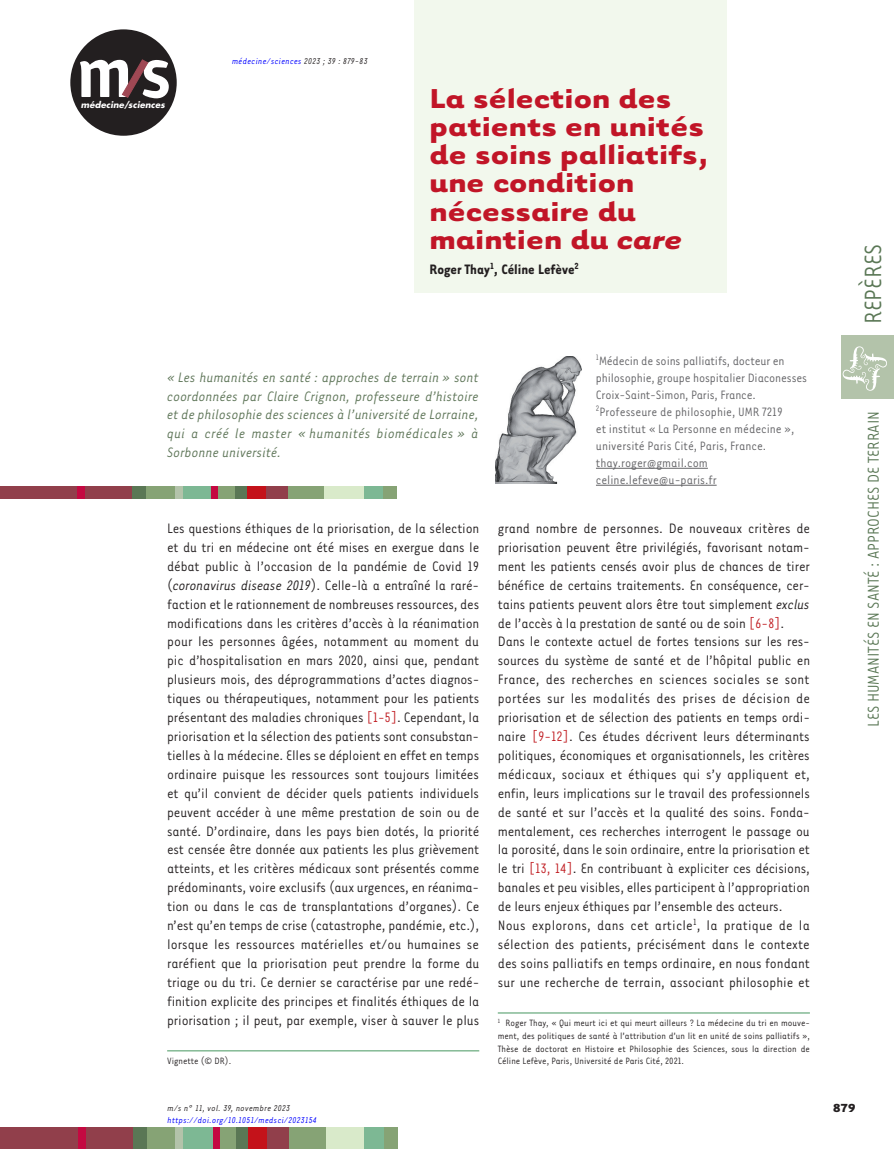
<style>
.page{position:relative;width:894px;height:1149px;background:#fff}
.page>*{position:absolute;margin:0;border:0;box-sizing:border-box;transform-origin:0 0}
.t1{font:700 31.5px/28.2px "Tarzana Wide OT";color:#c11527}
.t2{font:27px "Tarzana Nar OT";color:#5a7755}
.t3{font:18px "Tarzana Nar OT";color:#5a7755}
.t4{font:15.75px/18.9px "Tarzana Nar OT";letter-spacing:-.01em;color:#231f20;text-align:justify}
.t5{font:italic 15.75px/18.9px "Tarzana Nar OT";letter-spacing:.015em;color:#5f7659;text-align:justify}
.t6{font:700 15.75px "Tarzana Nar OT";color:#231f20}
.t7{font:13.95px/17px "Tarzana Nar OT";color:#636366}
.t8{font:700 13.5px "Tarzana Wide OT";color:#231f20}
.t9{font:10.5px/12.6px "Tarzana Nar OT";color:#231f20;text-align:justify}
.t10{font:italic 9.75px "Tarzana Nar OT";letter-spacing:.025em;color:#00f}
.t11{font:italic 9.75px "Tarzana Nar OT";letter-spacing:.025em;color:#231f20}
.t12{font:italic 700 8.55px "Futura";letter-spacing:.01em;color:#fff}
.s1{color:#231f20}
.s2{font-style:italic}
.s3{color:#c12025}
</style>
<div class="page">
<div style="left:0;top:1127px;width:134px;height:21px;background:#913f4b"></div>
<div style="left:235px;top:1127px;width:13px;height:21px;background:#5a7755"></div>
<div style="left:78px;top:1127px;width:7px;height:21px;background:#c40941"></div>
<div style="left:133px;top:1127px;width:22px;height:21px;background:#5a7755"></div>
<div style="left:147px;top:1127px;width:30px;height:21px;background:#86a375"></div>
<div style="left:175px;top:1127px;width:9px;height:21px;background:#b3c3aa"></div>
<div style="left:183px;top:1127px;width:30px;height:21px;background:#7db894"></div>
<div style="left:217px;top:1127px;width:19px;height:21px;background:#86a375"></div>
<div style="left:213px;top:1127px;width:6px;height:21px;background:#c40941"></div>
<div style="left:248px;top:1127px;width:27px;height:21px;background:#c4121a"></div>
<div style="left:287px;top:1127px;width:39px;height:21px;background:#86a375"></div>
<div style="left:267px;top:1127px;width:21px;height:21px;background:#913f4b"></div>
<div style="left:326px;top:1127px;width:38px;height:21px;background:#d9eaca"></div>
<div style="left:364px;top:1127px;width:20px;height:21px;background:#7db894"></div>
<div style="left:383px;top:1127px;width:14px;height:21px;background:#86a375"></div>
<div style="left:840px;top:335px;width:53px;height:64px;background:#b3c3aa"></div>
<svg style="left:842px;top:346px;width:44px;height:44px"></svg>
<div style="left:70px;top:29px;width:107px;height:107px;background:#231f20;border-radius:50%"></div>
<svg style="left:80px;top:60px;width:89px;height:38px"></svg>
<div style="left:414px;top:0;width:312px;height:292px;background:#f2f8ed"></div>
<hr style="left:497px;top:1012px;width:312px;height:1px;background:#84ba95">
<div style="left:0;top:485px;width:133px;height:13px;background:#913f4b"></div>
<div style="left:132px;top:485px;width:17px;height:13px;background:#5a7755"></div>
<div style="left:234px;top:485px;width:13px;height:13px;background:#5a7755"></div>
<div style="left:146px;top:485px;width:29px;height:13px;background:#86a375"></div>
<div style="left:180px;top:485px;width:32px;height:13px;background:#7db894"></div>
<div style="left:363px;top:485px;width:20px;height:13px;background:#7db894"></div>
<div style="left:216px;top:485px;width:19px;height:13px;background:#86a375"></div>
<div style="left:382px;top:485px;width:14px;height:13px;background:#86a375"></div>
<div style="left:286px;top:485px;width:38px;height:13px;background:#86a375"></div>
<div style="left:324px;top:485px;width:39px;height:13px;background:#d9eaca"></div>
<div style="left:175px;top:485px;width:7px;height:13px;background:#b3c3aa"></div>
<div style="left:77px;top:485px;width:7px;height:13px;background:#c40941"></div>
<div style="left:212px;top:485px;width:6px;height:13px;background:#c40941"></div>
<div style="left:247px;top:485px;width:27px;height:13px;background:#c4121a"></div>
<div style="left:266px;top:485px;width:21px;height:13px;background:#913f4b"></div>
<hr style="left:595px;top:468px;width:112px;height:1px;background:#636366">
<hr style="left:595px;top:485px;width:121px;height:1px;background:#636366">
<img style="left:495px;top:356px;width:85px;height:127px">
<hr style="left:167px;top:1049px;width:312px;height:2px;background:#84ba95">
<p class="t12" style="left:81px;top:99px;width:85px">médecine/sciences</p>
<p class="t10" style="left:232px;top:55px;width:137px">médecine/sciences <span class="s1">2023 ; 39 : 879-83</span></p>
<h1 class="t1" style="left:429px;top:82px;width:280px">La sélection des patients en unités de soins palliatifs, une condition nécessaire du maintien du <span class="s2">care</span></h1>
<p class="t6" style="left:429px;top:259px;width:150px">Roger Thay<sup>1</sup>, Céline Lefève<sup>2</sup></p>
<p class="t5" style="left:167px;top:367px;width:313px">« Les humanités en santé : approches de terrain » sont coordonnées par Claire Crignon, professeure d’histoire et de philosophie des sciences à l’université de Lorraine, qui a créé le master « humanités biomédicales » à Sorbonne université.</p>
<p class="t7" style="left:595px;top:352px;width:212px"><sup>1</sup>Médecin de soins palliatifs, docteur en philosophie, groupe hospitalier Diaconesses Croix-Saint-Simon, Paris, France.<br><sup>2</sup>Professeure de philosophie, UMR 7219<br>et institut « La Personne en médecine », université Paris Cité, Paris, France. thay.roger@gmail.com celine.lefeve@u-paris.fr</p>
<p class="t4" style="left:167px;top:518px;width:314px">Les questions éthiques de la priorisation, de la sélection et du tri en médecine ont été mises en exergue dans le débat public à l’occasion de la pandémie de Covid 19 (<span class="s2">coronavirus disease 2019</span>). Celle-là a entraîné la raré- faction et le rationnement de nombreuses ressources, des modifications dans les critères d’accès à la réanimation pour les personnes âgées, notamment au moment du pic d’hospitalisation en mars 2020, ainsi que, pendant plusieurs mois, des déprogrammations d’actes diagnos&shy;tiques ou thérapeutiques, notamment pour les patients présentant des maladies chroniques <span class="s3">[1-5]</span>. Cependant, la priorisation et la sélection des patients sont consubstan&shy;tielles à la médecine. Elles se déploient en effet en temps ordinaire puisque les ressources sont toujours limitées et qu’il convient de décider quels patients individuels peuvent accéder à une même prestation de soin ou de santé. D’ordinaire, dans les pays bien dotés, la priorité est censée être donnée aux patients les plus grièvement atteints, et les critères médicaux sont présentés comme prédominants, voire exclusifs (aux urgences, en réanima&shy;tion ou dans le cas de transplantations d’organes). Ce n’est qu’en temps de crise (catastrophe, pandémie, etc.), lorsque les ressources matérielles et/ou humaines se raréfient que la priorisation peut prendre la forme du triage ou du tri. Ce dernier se caractérise par une redé- finition explicite des principes et finalités éthiques de la priorisation ; il peut, par exemple, viser à sauver le plus</p>
<p class="t4" style="left:497px;top:518px;width:314px;text-align:left">grand nombre de personnes. De nouveaux critères de priorisation peuvent être privilégiés, favorisant notam&shy;ment les patients censés avoir plus de chances de tirer bénéfice de certains traitements. En conséquence, cer&shy;tains patients peuvent alors être tout simplement <span class="s2">exclus </span>de l’accès à la prestation de santé ou de soin <span class="s3">[6-8]</span>.<br>Dans le contexte actuel de fortes tensions sur les res&shy;sources du système de santé et de l’hôpital public en France, des recherches en sciences sociales se sont portées sur les modalités des prises de décision de priorisation et de sélection des patients en temps ordi&shy;naire <span class="s3">[9-12]</span>. Ces études décrivent leurs déterminants politiques, économiques et organisationnels, les critères médicaux, sociaux et éthiques qui s’y appliquent et, enfin, leurs implications sur le travail des professionnels de santé et sur l’accès et la qualité des soins. Fonda&shy;mentalement, ces recherches interrogent le passage ou la porosité, dans le soin ordinaire, entre la priorisation et le tri <span class="s3">[13, 14]</span>. En contribuant à expliciter ces décisions, banales et peu visibles, elles participent à l’appropriation de leurs enjeux éthiques par l’ensemble des acteurs.<br>Nous explorons, dans cet article<sup>1</sup>, la pratique de la sélection des patients, précisément dans le contexte des soins palliatifs en temps ordinaire, en nous fondant sur une recherche de terrain, associant philosophie et</p>
<p class="t9" style="left:497px;top:1016px;width:313px"><sup>1</sup> Roger Thay, « Qui meurt ici et qui meurt ailleurs ? La médecine du tri en mouve&shy;ment, des politiques de santé à l’attribution d’un lit en unité de soins palliatifs », Thèse de doctorat en Histoire et Philosophie des Sciences, sous la direction de Céline Lefève, Paris, Université de Paris Cité, 2021.</p>
<p class="t9" style="left:167px;top:1054px;width:65px">Vignette (© DR).</p>
<p class="t11" style="left:167px;top:1102px;width:124px">m/s n° 11, vol. 39, novembre 2023</p>
<p class="t10" style="left:167px;top:1114px;width:151px">https://doi.org/10.1051/medsci/2023154</p>
<h2 class="t2" style="left:856px;top:324px;width:82px;rotate:-90deg">REPÈRES</h2>
<p class="t3" style="left:862px;top:727px;width:317px;rotate:-90deg">LES HUMANITÉS EN SANTÉ : APPROCHES DE TERRAIN</p>
<p class="t8" style="left:832px;top:1098px;width:25px">879</p>
</div>
